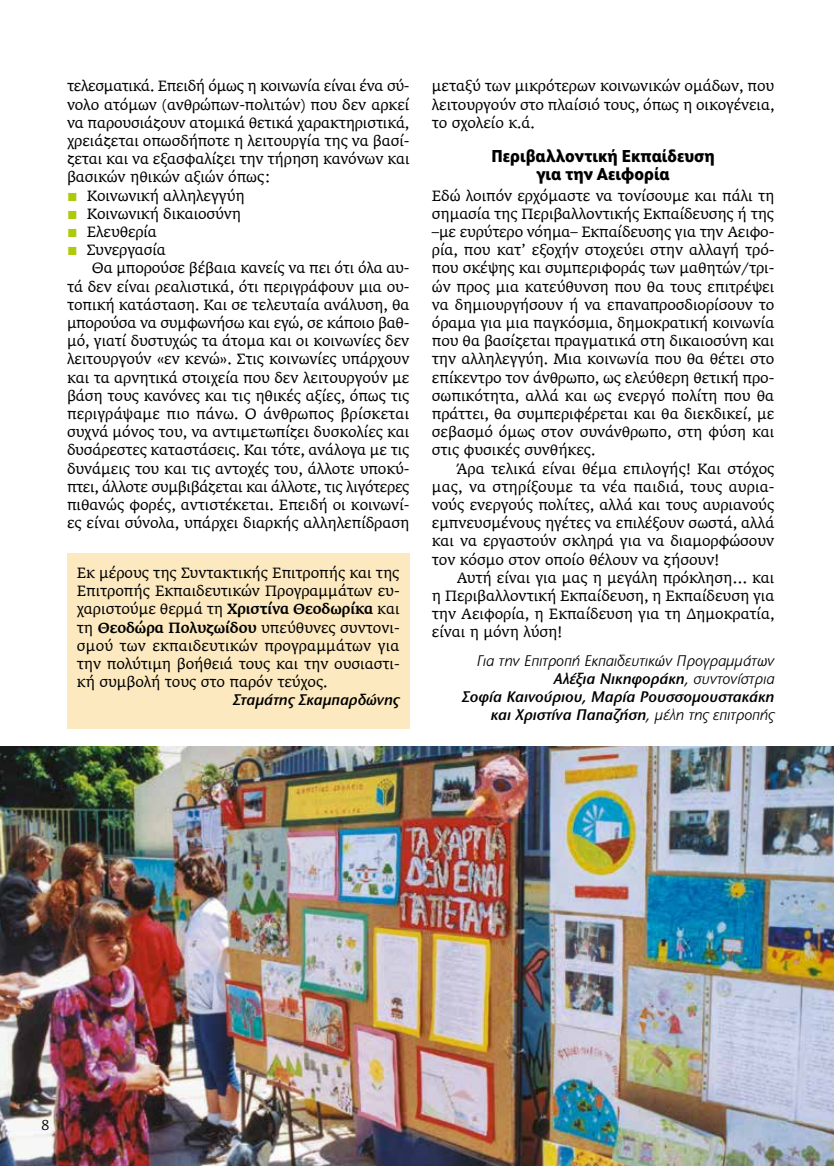
<style>
.page{position:relative;width:834px;height:1166px;background:#fff}
.page>*{position:absolute;margin:0;border:0;box-sizing:border-box;transform-origin:0 0}
.t1{font:800 17.15px/18.2px "Squad";color:#000;text-align:center}
.t2{font:italic 600 16.1px/18.2px "Stone Sans ITC Hel";letter-spacing:-.005em;color:#000;text-align:right}
.t3{font:15.75px "Legacy Sans ITC Hel";color:#000}
.t4{font:14.7px/18.2px "Fedra Serif AGR Book TF";letter-spacing:-.005em;color:#000;text-align:justify}
.s1{font-family:"Fedra Sans Pro";font-size:11.38px;color:#afca0a}
.s2{font-family:"Fedra Serif AGR Medium TF"}
.s3{font-weight:400}
</style>
<div class="page">
<img style="left:0;top:747px;width:833px;height:419px">
<div style="left:67px;top:553px;width:342px;height:175px;background:#fce9bf"></div>
<p class="t4" style="left:67px;top:78px;width:344px">τελεσματικά. Επειδή όμως η κοινωνία είναι ένα σύ&shy;νολο ατόμων (ανθρώπων-πολιτών) που δεν αρκεί να παρουσιάζουν ατομικά θετικά χαρακτηριστικά, χρειάζεται οπωσδήποτε η λειτουργία της να βασί&shy;ζεται και να εξασφαλίζει την τήρηση κανόνων και βασικών ηθικών αξιών όπως:</p>
<p class="t4" style="left:67px;top:187px;width:179px"><span class="s1">■</span> Κοινωνική αλληλεγγύη</p>
<p class="t4" style="left:67px;top:205px;width:176px"><span class="s1">■</span> Κοινωνική δικαιοσύνη</p>
<p class="t4" style="left:67px;top:223px;width:92px"><span class="s1">■</span> Ελευθερία</p>
<p class="t4" style="left:67px;top:242px;width:100px"><span class="s1">■</span> Συνεργασία</p>
<p class="t4" style="left:92px;top:260px;width:319px">Θα μπορούσε βέβαια κανείς να πει ότι όλα αυ-</p>
<p class="t4" style="left:67px;top:278px;width:344px">τά δεν είναι ρεαλιστικά, ότι περιγράφουν μια ου-</p>
<p class="t4" style="left:67px;top:296px;width:344px">τοπική κατάσταση. Και σε τελευταία ανάλυση, θα</p>
<p class="t4" style="left:67px;top:314px;width:344px">μπορούσα να συμφωνήσω και εγώ, σε κάποιο βαθ-</p>
<p class="t4" style="left:67px;top:333px;width:344px">μό, γιατί δυστυχώς τα άτομα και οι κοινωνίες δεν</p>
<p class="t4" style="left:67px;top:351px;width:344px">λειτουργούν «εν κενώ». Στις κοινωνίες υπάρχουν</p>
<p class="t4" style="left:67px;top:369px;width:344px">και τα αρνητικά στοιχεία που δεν λειτουργούν με</p>
<p class="t4" style="left:67px;top:387px;width:344px">βάση τους κανόνες και τις ηθικές αξίες, όπως τις</p>
<p class="t4" style="left:67px;top:405px;width:344px">περιγράψαμε πιο πάνω. Ο άνθρωπος βρίσκεται</p>
<p class="t4" style="left:67px;top:424px;width:344px">συχνά μόνος του, να αντιμετωπίζει δυσκολίες και</p>
<p class="t4" style="left:67px;top:442px;width:344px">δυσάρεστες καταστάσεις. Και τότε, ανάλογα με τις</p>
<p class="t4" style="left:67px;top:460px;width:344px">δυνάμεις του και τις αντοχές του, άλλοτε υποκύ-</p>
<p class="t4" style="left:67px;top:478px;width:344px">πτει, άλλοτε συμβιβάζεται και άλλοτε, τις λιγότερες</p>
<p class="t4" style="left:67px;top:496px;width:344px">πιθανώς φορές, αντιστέκεται. Επειδή οι κοινωνί-</p>
<p class="t4" style="left:67px;top:515px;width:344px">ες είναι σύνολα, υπάρχει διαρκής αλληλεπίδραση</p>
<p class="t4" style="left:77px;top:564px;width:324px">Εκ μέρους της Συντακτικής Επιτροπής και της Επιτροπής Εκπαιδευτικών Προγραμμάτων ευ&shy;χαριστούμε θερμά τη <span class="s2">Χριστίνα Θεοδωρίκα</span> και τη <span class="s2">Θεοδώρα Πολυζωίδου</span> υπεύθυνες συντονι&shy;σμού των εκπαιδευτικών προγραμμάτων για την πολύτιμη βοήθειά τους και την ουσιαστι&shy;κή συμβολή τους στο παρόν τεύχος.</p>
<p class="t2" style="left:233px;top:691px;width:168px">Σταμάτης Σκαμπαρδώνης</p>
<p class="t4" style="left:432px;top:78px;width:344px">μεταξύ των μικρότερων κοινωνικών ομάδων, που λειτουργούν στο πλαίσιό τους, όπως η οικογένεια, το σχολείο κ.ά.</p>
<p class="t1" style="left:491px;top:146px;width:224px">Περιβαλλοντική Εκπαίδευση για την Αειφορία</p>
<p class="t4" style="left:432px;top:187px;width:344px">Εδώ λοιπόν ερχόμαστε να τονίσουμε και πάλι τη σημασία της Περιβαλλοντικής Εκπαίδευσης ή της –με ευρύτερο νόημα– Εκπαίδευσης για την Αειφο&shy;ρία, που κατ’ εξοχήν στοχεύει στην αλλαγή τρό&shy;που σκέψης και συμπεριφοράς των μαθητών/τρι&shy;ών προς μια κατεύθυνση που θα τους επιτρέψει να δημιουργήσουν ή να επαναπροσδιορίσουν το όραμα για μια παγκόσμια, δημοκρατική κοινωνία που θα βασίζεται πραγματικά στη δικαιοσύνη και την αλληλεγγύη. Μια κοινωνία που θα θέτει στο επίκεντρο τον άνθρωπο, ως ελεύθερη θετική προ&shy;σωπικότητα, αλλά και ως ενεργό πολίτη που θα πράττει, θα συμπεριφέρεται και θα διεκδικεί, με σεβασμό όμως στον συνάνθρωπο, στη φύση και στις φυσικές συνθήκες.</p>
<p class="t4" style="left:432px;top:460px;width:344px;text-indent:25px">Άρα τελικά είναι θέμα επιλογής! Και στόχος μας, να στηρίξουμε τα νέα παιδιά, τους αυρια&shy;νούς ενεργούς πολίτες, αλλά και τους αυριανούς εμπνευσμένους ηγέτες να επιλέξουν σωστά, αλλά και να εργαστούν σκληρά για να διαμορφώσουν τον κόσμο στον οποίο θέλουν να ζήσουν!</p>
<p class="t4" style="left:432px;top:569px;width:344px;text-indent:25px">Αυτή είναι για μας η μεγάλη πρόκληση… και η Περιβαλλοντική Εκπαίδευση, η Εκπαίδευση για την Αειφορία, η Εκπαίδευση για τη Δημοκρατία, είναι η μόνη λύση!</p>
<p class="t2" style="left:462px;top:651px;width:313px"><span class="s3">Για την Επιτροπή Εκπαιδευτικών Προγραμμάτων </span>Αλέξια Νικηφοράκη<span class="s3">, συντονίστρια<br></span>Σοφία Καινούριου, Μαρία Ρουσσομουστακάκη και Χριστίνα Παπαζήση<span class="s3">, μέλη της επιτροπής</span></p>
<p class="t3" style="left:41px;top:1116px;width:10px">8</p>
</div>
